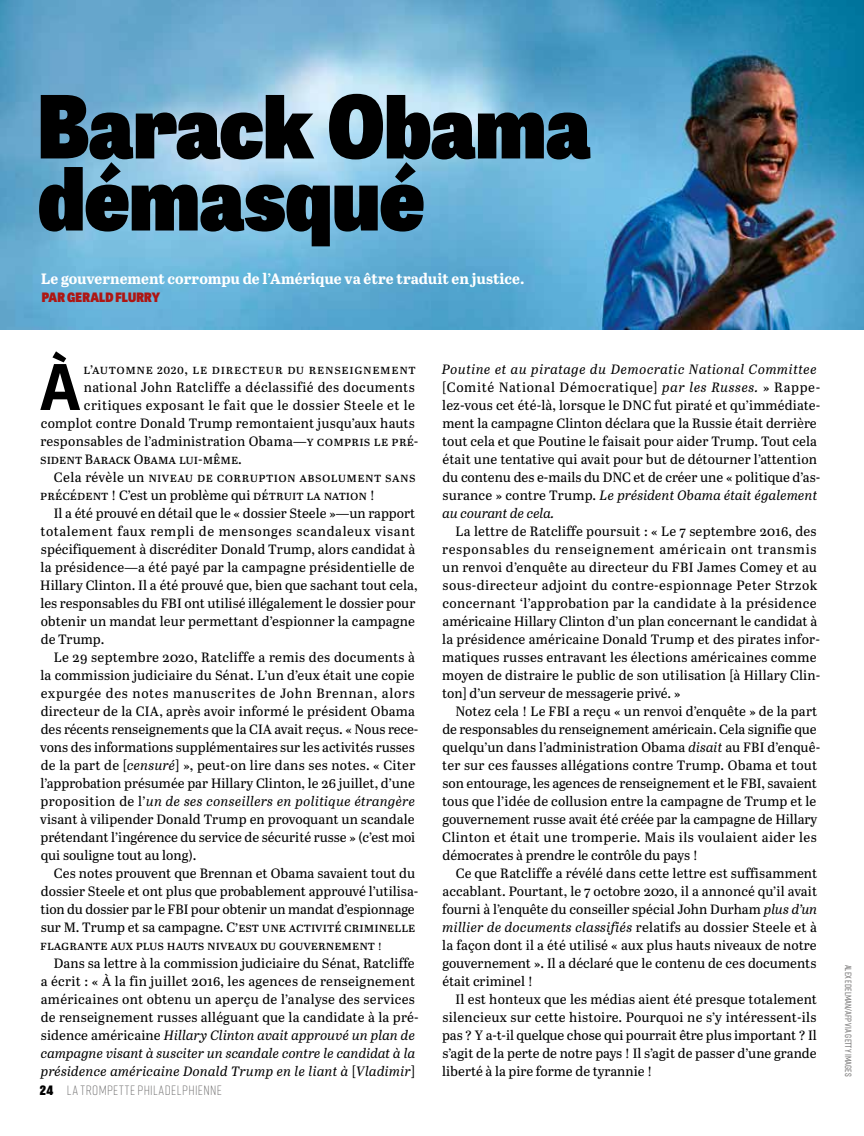
<style>
.page{position:relative;width:864px;height:1136px;background:#fff}
.page>*{position:absolute;margin:0;border:0;box-sizing:border-box;transform-origin:0 0}
.t1{font:800 86.4px/72px "Tablet Gothic Narrow";letter-spacing:-.005em;color:#000}
.t2{font:700 62.55px "Tablet Gothic Narrow";color:#000}
.t3{font:700 15px "Abril Text";letter-spacing:-.005em;color:#fff}
.t4{font:13.5px/18px "Abril Text";color:#000}
.t5{font:13.5px/18px "Abril Text";letter-spacing:.02em;color:#000}
.t6{font:italic 13.5px "Abril Text";letter-spacing:.01em;color:#000}
.t7{font:italic 13.5px "Abril Text";letter-spacing:.03em;color:#000}
.t8{font:13.5px "Abril Text";letter-spacing:.025em;color:#000}
.t9{font:13.5px "Abril Text";letter-spacing:.03em;color:#000}
.t10{font:13.5px "Abril Text";letter-spacing:.05em;color:#000}
.t11{font:300 13.5px "Rift Soft";letter-spacing:.035em;color:#706f6f}
.t12{font:800 12.9px "Tablet Gothic Narrow";letter-spacing:.01em;color:#ae1613}
.t13{font:500 9px "Rift Soft";letter-spacing:.01em;color:#706f6f}
.s1{font-style:italic}
.s2{font-style:normal}
.s3{font-family:"Tablet Gothic Narrow";font-weight:800;font-size:12.9px;color:#000}
</style>
<div class="page">
<img style="left:0;top:0;width:863px;height:329px">
<h1 class="t1" style="left:38px;top:87px;width:554px">Barack Obama démasqué</h1>
<p class="t3" style="left:41px;top:267px;width:484px">Le gouvernement corrompu de l’Amérique va être traduit en justice.</p>
<p class="t12" style="left:42px;top:287px;width:120px">PAR GERALD FLURRY</p>
<h2 class="t2" style="left:40px;top:343px;width:42px">À</h2>
<p class="t10" style="left:83px;top:359px;width:334px">l’automne 2020, le directeur du renseignement</p>
<p class="t4" style="left:84px;top:377px;width:332px">national John Ratcliffe a déclassifié des documents</p>
<p class="t4" style="left:84px;top:395px;width:332px">critiques exposant le fait que le dossier Steele et le</p>
<p class="t4" style="left:41px;top:413px;width:375px">complot contre Donald Trump remontaient jusqu’aux hauts</p>
<p class="t4" style="left:41px;top:431px;width:379px">responsables de l’administration Obama—y compris le pré-</p>
<p class="t4" style="left:40px;top:449px;width:203px">sident Barack Obama lui-même.</p>
<p class="t9" style="left:54px;top:467px;width:363px">Cela révèle un niveau de corruption absolument sans</p>
<p class="t4" style="left:40px;top:485px;width:336px">précédent ! C’est un problème qui détruit la nation !</p>
<p class="t4" style="left:54px;top:503px;width:363px">Il a été prouvé en détail que le « dossier Steele »—un rapport</p>
<p class="t4" style="left:40px;top:521px;width:376px">totalement faux rempli de mensonges scandaleux visant</p>
<p class="t4" style="left:41px;top:539px;width:376px">spécifiquement à discréditer Donald Trump, alors candidat à</p>
<p class="t4" style="left:40px;top:557px;width:375px">la présidence—a été payé par la campagne présidentielle de</p>
<p class="t4" style="left:40px;top:575px;width:378px">Hillary Clinton. Il a été prouvé que, bien que sachant tout cela,</p>
<p class="t4" style="left:40px;top:593px;width:376px">les responsables du FBI ont utilisé illégalement le dossier pour</p>
<p class="t4" style="left:41px;top:611px;width:375px">obtenir un mandat leur permettant d’espionner la campagne</p>
<p class="t4" style="left:41px;top:629px;width:65px">de Trump.</p>
<p class="t8" style="left:54px;top:647px;width:363px">Le 29 septembre 2020, Ratcliffe a remis des documents à</p>
<p class="t4" style="left:40px;top:665px;width:375px">la commission judiciaire du Sénat. L’un d’eux était une copie</p>
<p class="t4" style="left:41px;top:683px;width:375px">expurgée des notes manuscrites de John Brennan, alors</p>
<p class="t4" style="left:41px;top:701px;width:375px">directeur de la CIA, après avoir informé le président Obama</p>
<p class="t4" style="left:41px;top:719px;width:379px">des récents renseignements que la CIA avait reçus. « Nous rece-</p>
<p class="t4" style="left:40px;top:737px;width:376px">vons des informations supplémentaires sur les activités russes</p>
<p class="t4" style="left:41px;top:755px;width:376px">de la part de [<span class="s1">censuré</span>] », peut-on lire dans ses notes. « Citer</p>
<p class="t4" style="left:40px;top:773px;width:376px">l’approbation présumée par Hillary Clinton, le 26 juillet, d’une</p>
<p class="t7" style="left:40px;top:791px;width:376px"><span class="s2">proposition de l’</span>un de ses conseillers en politique étrangère</p>
<p class="t4" style="left:40px;top:809px;width:376px">visant à vilipender Donald Trump en provoquant un scandale</p>
<p class="t4" style="left:40px;top:827px;width:376px">prétendant l’ingérence du service de sécurité russe » (c’est moi</p>
<p class="t4" style="left:41px;top:845px;width:157px">qui souligne tout au long).</p>
<p class="t4" style="left:54px;top:863px;width:362px">Ces notes prouvent que Brennan et Obama savaient tout du</p>
<p class="t4" style="left:41px;top:881px;width:379px">dossier Steele et ont plus que probablement approuvé l’utilisa-</p>
<p class="t4" style="left:40px;top:899px;width:375px">tion du dossier par le FBI pour obtenir un mandat d’espionnage</p>
<p class="t4" style="left:41px;top:917px;width:376px">sur M. Trump et sa campagne. C’est une activité criminelle</p>
<p class="t4" style="left:40px;top:935px;width:343px">flagrante aux plus hauts niveaux du gouvernement !</p>
<p class="t4" style="left:54px;top:953px;width:362px">Dans sa lettre à la commission judiciaire du Sénat, Ratcliffe</p>
<p class="t4" style="left:41px;top:971px;width:376px">a écrit : « À la fin juillet 2016, les agences de renseignement</p>
<p class="t4" style="left:41px;top:989px;width:375px">américaines ont obtenu un aperçu de l’analyse des services</p>
<p class="t4" style="left:41px;top:1007px;width:379px">de renseignement russes alléguant que la candidate à la pré-</p>
<p class="t6" style="left:41px;top:1025px;width:375px"><span class="s2">sidence américaine</span> Hillary Clinton avait approuvé un plan de</p>
<p class="t6" style="left:41px;top:1043px;width:376px">campagne visant à susciter un scandale contre le candidat à la</p>
<p class="t6" style="left:41px;top:1061px;width:376px">présidence américaine Donald Trump en le liant à <span class="s2">[</span>Vladimir<span class="s2">]</span></p>
<p class="t11" style="left:39px;top:1080px;width:184px"><span class="s3">24</span> LA TROMPETTE PHILADELPHIENNE</p>
<p class="t4" style="left:441px;top:359px;width:380px"><span class="s1">Poutine et au piratage du Democratic National Committee </span>[Comité National Démocratique] <span class="s1">par les Russes.</span> » Rappe&shy;lez-vous cet été-là, lorsque le DNC fut piraté et qu’immédiate&shy;ment la campagne Clinton déclara que la Russie était derrière tout cela et que Poutine le faisait pour aider Trump. Tout cela était une tentative qui avait pour but de détourner l’attention du contenu des e-mails du DNC et de créer une « politique d’as&shy;surance » contre Trump. <span class="s1">Le président Obama était également au courant de cela.</span></p>
<p class="t5" style="left:442px;top:521px;width:379px;text-indent:13px">La lettre de Ratcliffe poursuit : « Le 7 septembre 2016, des responsables du renseignement américain ont transmis un renvoi d’enquête au directeur du FBI James Comey et au sous-directeur adjoint du contre-espionnage Peter Strzok concernant ‘l’approbation par la candidate à la présidence américaine Hillary Clinton d’un plan concernant le candidat à la présidence américaine Donald Trump et des pirates infor&shy;matiques russes entravant les élections américaines comme moyen de distraire le public de son utilisation [à Hillary Clin&shy;ton] d’un serveur de messagerie privé. »</p>
<p class="t4" style="left:442px;top:701px;width:379px;text-indent:13px">Notez cela ! Le FBI a reçu « un renvoi d’enquête » de la part de responsables du renseignement américain. Cela signifie que quelqu’un dans l’administration Obama <span class="s1">disait</span> au FBI d’enquê&shy;ter sur ces fausses allégations contre Trump. Obama et tout son entourage, les agences de renseignement et le FBI, savaient tous que l’idée de collusion entre la campagne de Trump et le gouvernement russe avait été créée par la campagne de Hillary Clinton et était une tromperie. Mais ils voulaient aider les démocrates à prendre le contrôle du pays !</p>
<p class="t4" style="left:442px;top:863px;width:376px;text-align:justify;text-indent:13px">Ce que Ratcliffe a révélé dans cette lettre est suffisamment accablant. Pourtant, le 7 octobre 2020, il a annoncé qu’il avait fourni à l’enquête du conseiller spécial John Durham <span class="s1">plus d’un millier de documents classifiés</span> relatifs au dossier Steele et à la façon dont il a été utilisé « aux plus hauts niveaux de notre gouvernement ». Il a déclaré que le contenu de ces documents était criminel !</p>
<p class="t4" style="left:442px;top:989px;width:376px;text-align:justify;text-indent:13px">Il est honteux que les médias aient été presque totalement silencieux sur cette histoire. Pourquoi ne s’y intéressent-ils pas ? Y a-t-il quelque chose qui pourrait être plus important ? Il s’agit de la perte de notre pays ! Il s’agit de passer d’une grande liberté à la pire forme de tyrannie !</p>
<p class="t13" style="left:854px;top:964px;width:113px;rotate:90deg">ALEX EDELMAN/AFP VIA GETTY IMAGES</p>
</div>
